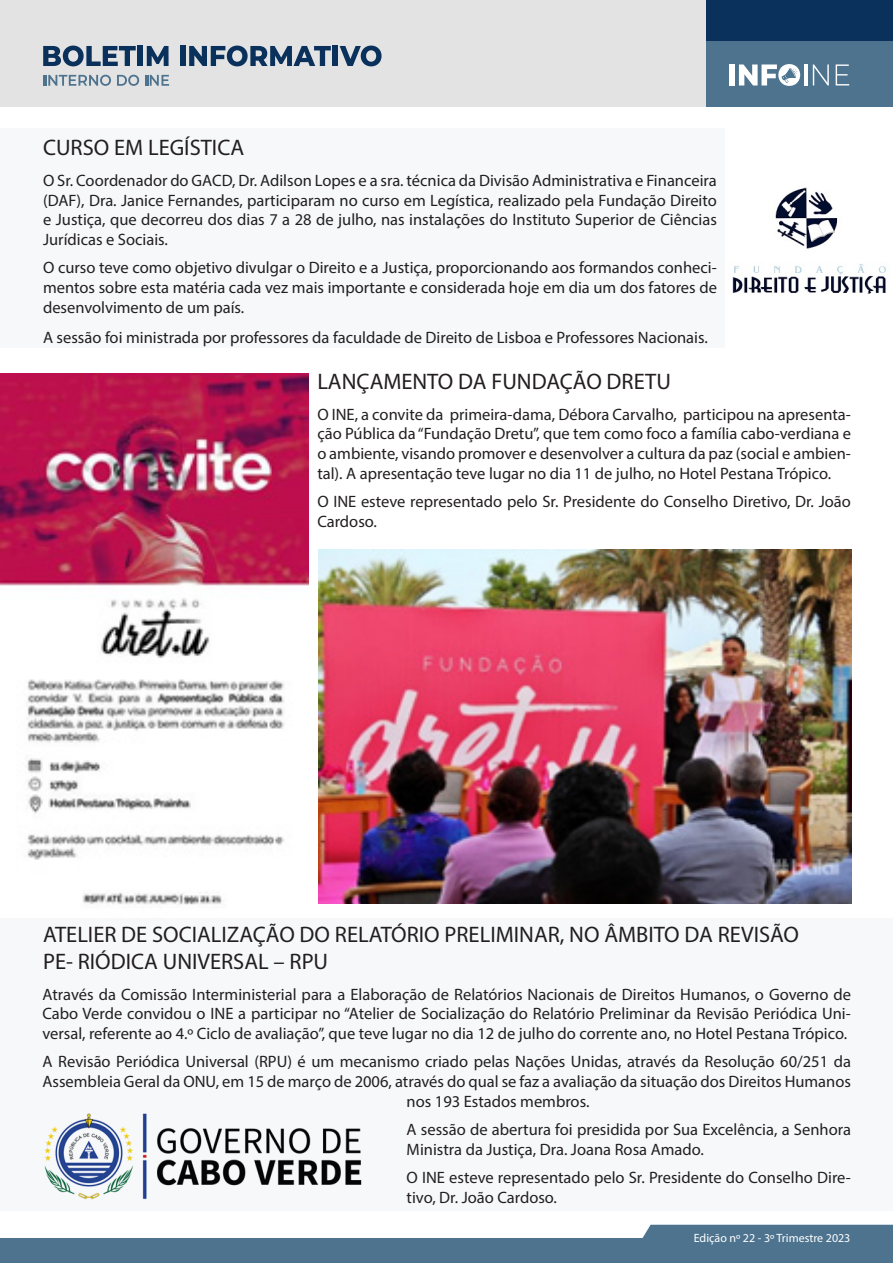
<style>
.page{position:relative;width:893px;height:1263px;background:#fff}
.page>*{position:absolute;margin:0;border:0;box-sizing:border-box;transform-origin:0 0}
.t1{font:22.5px/27px "Myriad Pro";color:#231f20}
.t2{font:16.5px/19.8px "Myriad Pro";color:#231f20;text-align:justify}
.t3{font:12px "Myriad Pro";color:#fff}
</style>
<div class="page">
<div style="left:0;top:0;width:707px;height:106px;background:#e3e3e3"></div>
<svg style="left:43px;top:46px;width:93px;height:20px"></svg>
<div style="left:138px;top:46px;width:5px;height:20px;background:#0a305c"></div>
<svg style="left:147px;top:46px;width:22px;height:20px"></svg>
<div style="left:180px;top:46px;width:5px;height:20px;background:#0a305c"></div>
<svg style="left:189px;top:46px;width:142px;height:20px"></svg>
<div style="left:333px;top:46px;width:5px;height:20px;background:#0a305c"></div>
<svg style="left:340px;top:46px;width:42px;height:20px"></svg>
<svg style="left:44px;top:75px;width:67px;height:11px"></svg>
<svg style="left:117px;top:75px;width:22px;height:11px"></svg>
<svg style="left:145px;top:75px;width:24px;height:11px"></svg>
<div style="left:707px;top:0;width:186px;height:46px;background:#0a305c"></div>
<div style="left:707px;top:41px;width:186px;height:65px;background:#4d738f"></div>
<div style="left:729px;top:64px;width:6px;height:21px;background:#fff"></div>
<svg style="left:739px;top:64px;width:61px;height:22px"></svg>
<hr style="left:804px;top:64px;width:3px;height:21px;background:#fff">
<svg style="left:813px;top:64px;width:16px;height:21px"></svg>
<svg style="left:836px;top:64px;width:13px;height:21px"></svg>
<div style="left:0;top:1238px;width:893px;height:25px;background:#4d738f"></div>
<div style="left:642px;top:1225px;width:251px;height:13px;background:#4d738f"></div>
<img style="left:0;top:373px;width:308px;height:532px">
<img style="left:318px;top:550px;width:533px;height:353px">
<div style="left:0;top:918px;width:893px;height:293px;background:#f6f8f9"></div>
<div style="left:0;top:129px;width:724px;height:219px;background:#f6f8f9"></div>
<img style="left:732px;top:187px;width:154px;height:107px">
<p class="t1" style="left:43px;top:133px;width:203px">CURSO EM LEGÍSTICA</p>
<p class="t2" style="left:43px;top:170px;width:675px">O Sr. Coordenador do GACD, Dr. Adilson Lopes e a sra. técnica da Divisão Administrativa e Financeira (DAF), Dra. Janice Fernandes, participaram no curso em Legística, realizado pela Fundação Direito e Justiça, que decorreu dos dias 7 a 28 de julho, nas instalações do Instituto Superior de Ciências Jurídicas e Sociais.</p>
<p class="t2" style="left:43px;top:258px;width:675px">O curso teve como objetivo divulgar o Direito e a Justiça, proporcionando aos formandos conheci&shy;mentos sobre esta matéria cada vez mais importante e considerada hoje em dia um dos fatores de desenvolvimento de um país.</p>
<p class="t2" style="left:43px;top:327px;width:666px">A sessão foi ministrada por professores da faculdade de Direito de Lisboa e Professores Nacionais.</p>
<p class="t1" style="left:317px;top:367px;width:355px">LANÇAMENTO DA FUNDAÇÃO DRETU</p>
<p class="t2" style="left:317px;top:404px;width:535px">O INE, a convite da primeira-dama, Débora Carvalho, participou na apresenta&shy;ção Pública da “Fundação Dretu”, que tem como foco a família cabo-verdiana e o ambiente, visando promover e desenvolver a cultura da paz (social e ambien&shy;tal). A apresentação teve lugar no dia 11 de julho, no Hotel Pestana Trópico.</p>
<p class="t2" style="left:317px;top:491px;width:535px">O INE esteve representado pelo Sr. Presidente do Conselho Diretivo, Dr. João<br>Cardoso.</p>
<p class="t1" style="left:43px;top:920px;width:758px">ATELIER DE SOCIALIZAÇÃO DO RELATÓRIO PRELIMINAR, NO ÂMBITO DA REVISÃO<br>PE- RIÓDICA UNIVERSAL – RPU</p>
<p class="t2" style="left:43px;top:984px;width:810px">Através da Comissão Interministerial para a Elaboração de Relatórios Nacionais de Direitos Humanos, o Governo de Cabo Verde convidou o INE a participar no “Atelier de Socialização do Relatório Preliminar da Revisão Periódica Uni&shy;versal, referente ao 4.º Ciclo de avaliação”, que teve lugar no dia 12 de julho do corrente ano, no Hotel Pestana Trópico.</p>
<p class="t2" style="left:43px;top:1052px;width:810px">A Revisão Periódica Universal (RPU) é um mecanismo criado pelas Nações Unidas, através da Resolução 60/251 da</p>
<p class="t2" style="left:43px;top:1071px;width:810px">Assembleia Geral da ONU, em 15 de março de 2006, através do qual se faz a avaliação da situação dos Direitos Humanos</p>
<p class="t2" style="left:407px;top:1091px;width:184px">nos 193 Estados membros.</p>
<p class="t2" style="left:407px;top:1120px;width:446px">A sessão de abertura foi presidida por Sua Excelência, a Senhora<br>Ministra da Justiça, Dra. Joana Rosa Amado.</p>
<p class="t2" style="left:407px;top:1168px;width:446px">O INE esteve representado pelo Sr. Presidente do Conselho Dire&shy;tivo, Dr. João Cardoso.</p>
<p class="t3" style="left:694px;top:1230px;width:158px">Edição nº 22 - 3º Trimestre 2023</p>
</div>
